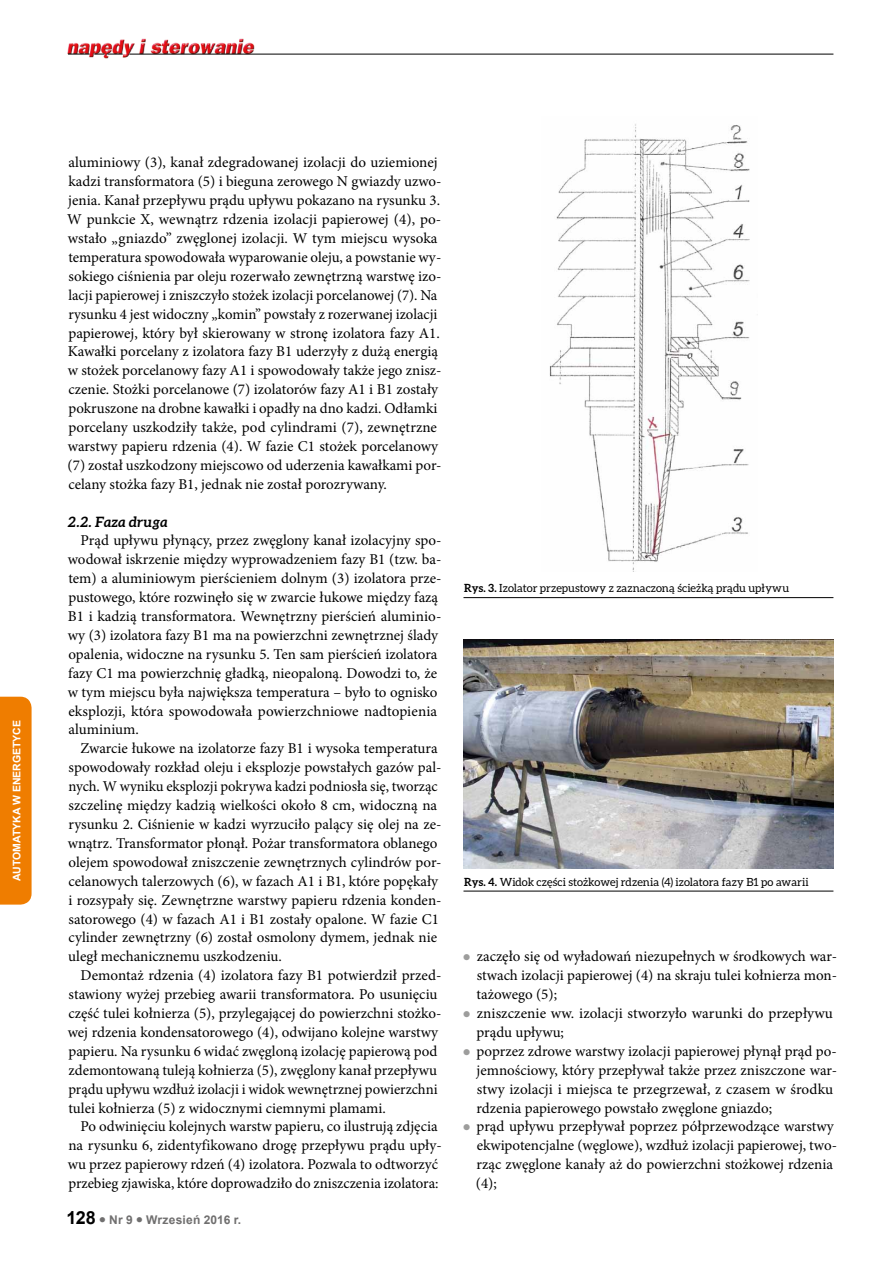
<style>
.page{position:relative;width:893px;height:1263px;background:#fff}
.page>*{position:absolute;margin:0;border:0;box-sizing:border-box;transform-origin:0 0}
.t1{font:15px/18.9px "Minion Pro";color:#000}
.t2{font:italic 700 14.25px "Aleo";color:#000}
.t3{font:700 12px "Arial";letter-spacing:.015em;color:#706f6f}
.t4{font:11.25px "Aleo";letter-spacing:.005em;color:#000}
.t5{font:700 10.5px "Arial";color:#fff}
.s1{font-size:18px;color:#000}
.s2{font-weight:700}
</style>
<div class="page">
<img style="left:67px;top:38px;width:190px;height:21px">
<hr style="left:129px;top:54px;width:704px;height:1px;background:#000">
<svg style="left:68px;top:54px;width:55px;height:1px"></svg>
<div style="left:0;top:697px;width:32px;height:208px;background:#ef7d00"></div>
<hr style="left:463px;top:597px;width:370px;height:1px;background:#000">
<hr style="left:463px;top:891px;width:370px;height:1px;background:#000">
<img style="left:549px;top:124px;width:201px;height:447px">
<img style="left:463px;top:640px;width:370px;height:228px">
<p class="t5" style="left:10px;top:881px;width:163px;rotate:-90deg">AUTOMATYKA W ENERGETYCE</p>
<p class="t1" style="left:67px;top:153px;width:376px">aluminiowy (3), kanał zdegradowanej izolacji do uziemionej kadzi transformatora (5) i bieguna zerowego N gwiazdy uzwo&shy;jenia. Kanał przepływu prądu upływu pokazano na rysunku 3.<br>W punkcie X, wewnątrz rdzenia izolacji papierowej (4), po&shy;wstało „gniazdo” zwęglonej izolacji. W tym miejscu wysoka temperatura spowodowała wyparowanie oleju, a powstanie wy&shy;sokiego ciśnienia par oleju rozerwało zewnętrzną warstwę izo&shy;lacji papierowej i zniszczyło stożek izolacji porcelanowej (7). Na rysunku 4 jest widoczny „komin” powstały z rozerwanej izolacji papierowej, który był skierowany w stronę izolatora fazy A1.<br>Kawałki porcelany z izolatora fazy B1 uderzyły z dużą energią w stożek porcelanowy fazy A1 i spowodowały także jego znisz&shy;czenie. Stożki porcelanowe (7) izolatorów fazy A1 i B1 zostały pokruszone na drobne kawałki i opadły na dno kadzi. Odłamki porcelany uszkodziły także, pod cylindrami (7), zewnętrzne warstwy papieru rdzenia (4). W fazie C1 stożek porcelanowy (7) został uszkodzony miejscowo od uderzenia kawałkami por&shy;celany stożka fazy B1, jednak nie został porozrywany.</p>
<p class="t2" style="left:68px;top:513px;width:101px">2.2. Faza druga</p>
<p class="t1" style="left:68px;top:531px;width:375px;text-indent:13px">Prąd upływu płynący, przez zwęglony kanał izolacyjny spo&shy;wodował iskrzenie między wyprowadzeniem fazy B1 (tzw. ba&shy;tem) a aluminiowym pierścieniem dolnym (3) izolatora prze&shy;pustowego, które rozwinęło się w zwarcie łukowe między fazą B1 i kadzią transformatora. Wewnętrzny pierścień aluminio&shy;wy (3) izolatora fazy B1 ma na powierzchni zewnętrznej ślady opalenia, widoczne na rysunku 5. Ten sam pierścień izolatora fazy C1 ma powierzchnię gładką, nieopaloną. Dowodzi to, że w tym miejscu była największa temperatura – było to ognisko eksplozji, która spowodowała powierzchniowe nadtopienia aluminium.</p>
<p class="t1" style="left:68px;top:739px;width:375px;text-indent:13px">Zwarcie łukowe na izolatorze fazy B1 i wysoka temperatura spowodowały rozkład oleju i eksplozje powstałych gazów pal&shy;nych. W wyniku eksplozji pokrywa kadzi podniosła się, tworząc szczelinę między kadzią wielkości około 8 cm, widoczną na rysunku 2. Ciśnienie w kadzi wyrzuciło palący się olej na ze&shy;wnątrz. Transformator płonął. Pożar transformatora oblanego olejem spowodował zniszczenie zewnętrznych cylindrów por&shy;celanowych talerzowych (6), w fazach A1 i B1, które popękały i rozsypały się. Zewnętrzne warstwy papieru rdzenia konden&shy;satorowego (4) w fazach A1 i B1 zostały opalone. W fazie C1 cylinder zewnętrzny (6) został osmolony dymem, jednak nie uległ mechanicznemu uszkodzeniu.</p>
<p class="t1" style="left:68px;top:966px;width:375px;text-indent:13px">Demontaż rdzenia (4) izolatora fazy B1 potwierdził przed&shy;stawiony wyżej przebieg awarii transformatora. Po usunięciu część tulei kołnierza (5), przylegającej do powierzchni stożko&shy;wej rdzenia kondensatorowego (4), odwijano kolejne warstwy papieru. Na rysunku 6 widać zwęgloną izolację papierową pod zdemontowaną tuleją kołnierza (5), zwęglony kanał przepływu prądu upływu wzdłuż izolacji i widok wewnętrznej powierzchni tulei kołnierza (5) z widocznymi ciemnymi plamami.</p>
<p class="t1" style="left:68px;top:1117px;width:375px;text-align:center">Po odwinięciu kolejnych warstw papieru, co ilustrują zdjęcia na rysunku 6, zidentyfikowano drogę przepływu prądu upły&shy;wu przez papierowy rdzeń (4) izolatora. Pozwala to odtworzyć przebieg zjawiska, które doprowadziło do zniszczenia izolatora:</p>
<p class="t3" style="left:67px;top:1212px;width:176px"><span class="s1">128</span> ● Nr 9 ● Wrzesień 2016 r.</p>
<p class="t4" style="left:464px;top:582px;width:326px"><span class="s2">Rys. 3.</span> Izolator przepustowy z zaznaczoną ścieżką prądu upływu</p>
<p class="t4" style="left:464px;top:875px;width:346px"><span class="s2">Rys. 4.</span> Widok części stożkowej rdzenia (4) izolatora fazy B1 po awarii</p>
<p class="t1" style="left:476px;top:947px;width:363px">zaczęło się od wyładowań niezupełnych w środkowych war&shy;stwach izolacji papierowej (4) na skraju tulei kołnierza mon&shy;tażowego (5);<br>zniszczenie ww. izolacji stworzyło warunki do przepływu prądu upływu;<br>poprzez zdrowe warstwy izolacji papierowej płynął prąd po&shy;jemnościowy, który przepływał także przez zniszczone war&shy;stwy izolacji i miejsca te przegrzewał, z czasem w środku rdzenia papierowego powstało zwęglone gniazdo;<br>prąd upływu przepływał poprzez półprzewodzące warstwy ekwipotencjalne (węglowe), wzdłuż izolacji papierowej, two&shy;rząc zwęglone kanały aż do powierzchni stożkowej rdzenia (4);</p>
</div>
